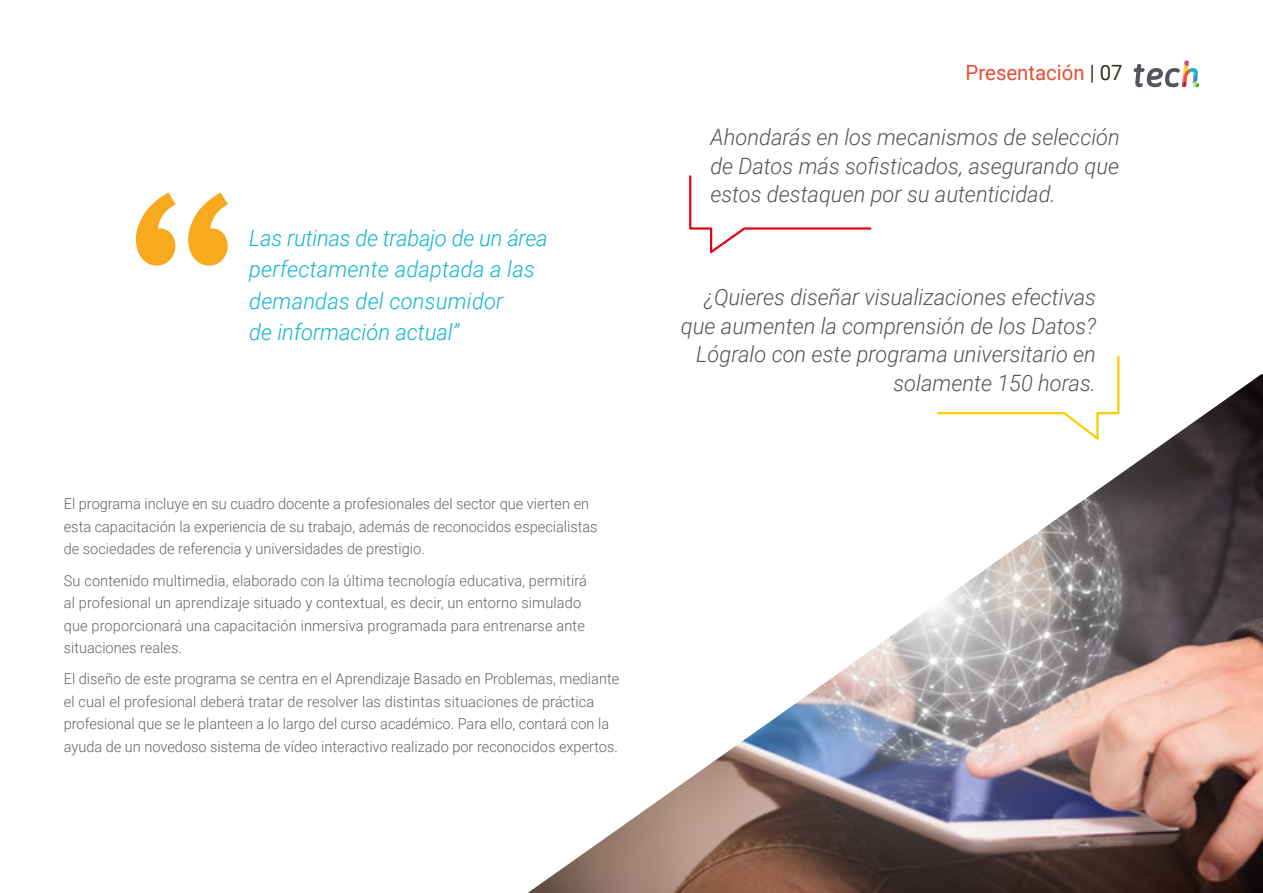
<style>
.page{position:relative;width:1263px;height:893px;background:#fff}
.page>*{position:absolute;margin:0;border:0;box-sizing:border-box;transform-origin:0 0}
.t1{font:italic 300 22.5px/28.5px "Roboto";color:#52555b;text-align:right}
.t2{font:italic 300 22.5px/31.5px "Roboto";letter-spacing:.01em;color:#0fb6cf}
.t3{font:21px "Roboto";color:#e94d35}
.t4{font:300 15px/22.5px "Roboto";color:#61646a}
.s1{color:#312e20}
</style>
<div class="page">
<svg style="left:136px;top:192px;width:92px;height:74px"></svg>
<img style="left:528px;top:374px;width:735px;height:519px">
<svg style="left:935px;top:355px;width:185px;height:88px"></svg>
<svg style="left:689px;top:175px;width:183px;height:79px"></svg>
<svg style="left:1134px;top:61px;width:65px;height:27px"></svg>
<h1 class="t2" style="left:249px;top:221px;width:300px">Las rutinas de trabajo de un área perfectamente adaptada a las demandas del consumidor<br>de información actual”</h1>
<p class="t4" style="left:64px;top:492px;width:535px">El programa incluye en su cuadro docente a profesionales del sector que vierten en esta capacitación la experiencia de su trabajo, además de reconocidos especialistas de sociedades de referencia y universidades de prestigio.</p>
<p class="t4" style="left:64px;top:568px;width:525px">Su contenido multimedia, elaborado con la última tecnología educativa, permitirá al profesional un aprendizaje situado y contextual, es decir, un entorno simulado que proporcionará una capacitación inmersiva programada para entrenarse ante situaciones reales.</p>
<p class="t4" style="left:64px;top:667px;width:557px">El diseño de este programa se centra en el Aprendizaje Basado en Problemas, mediante el cual el profesional deberá tratar de resolver las distintas situaciones de práctica profesional que se le planteen a lo largo del curso académico. Para ello, contará con la ayuda de un novedoso sistema de vídeo interactivo realizado por reconocidos expertos.</p>
<h2 class="t3" style="left:966px;top:57px;width:159px">Presentación <span class="s1">| 07</span></h2>
<h1 class="t1" style="left:710px;top:122px;width:411px;text-align:justify">Ahondarás en los mecanismos de selección de Datos más sofisticados, asegurando que estos destaquen por su autenticidad.</h1>
<h1 class="t1" style="left:681px;top:282px;width:417px">¿Quieres diseñar visualizaciones efectivas que aumenten la comprensión de los Datos?<br>Lógralo con este programa universitario en solamente 150 horas.</h1>
</div>
